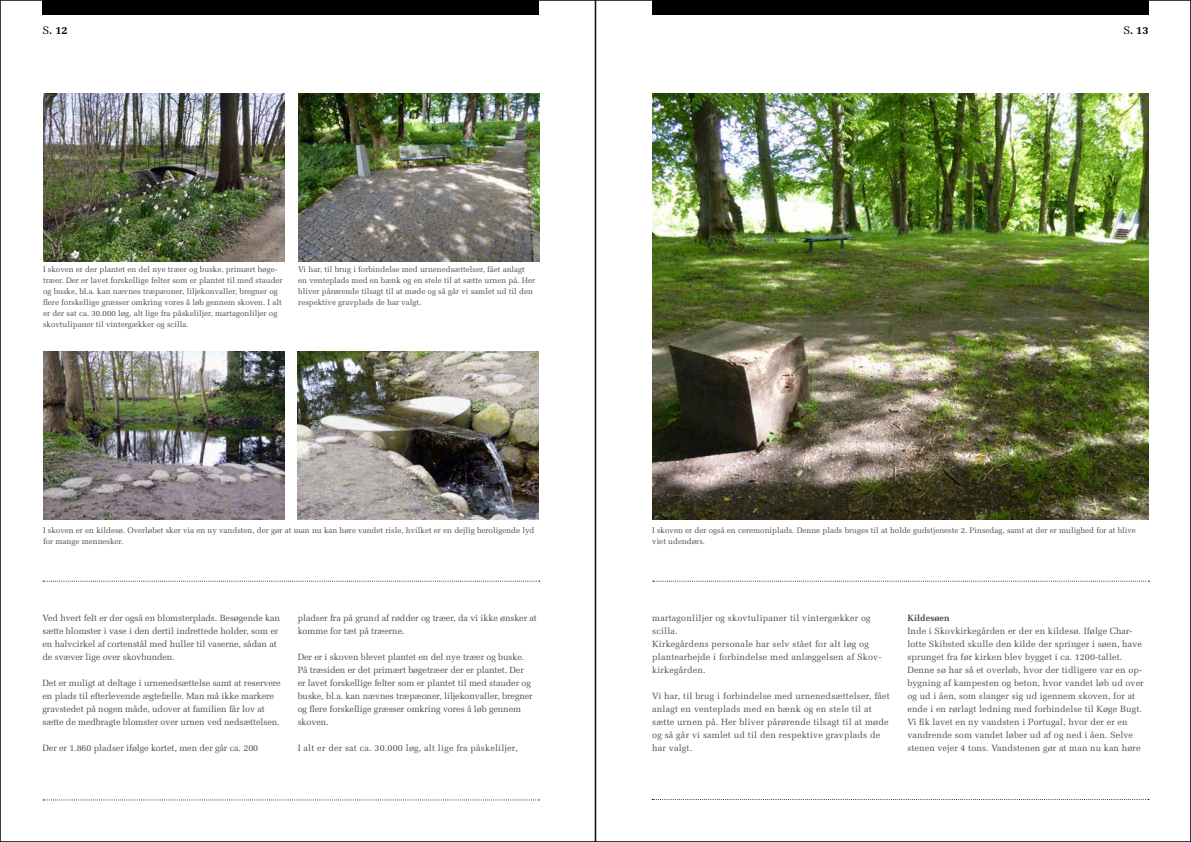
<style>
.page{position:relative;width:1191px;height:842px;background:#fff}
.page>*{position:absolute;margin:0;border:0;box-sizing:border-box;transform-origin:0 0}
.t1{font:700 11px "Melior";color:#000}
.t2{font:9px/13px "Melior";letter-spacing:.01em;color:#4d4d4f}
.t3{font:9px/13px "Melior";letter-spacing:-.01em;color:#4d4d4f}
.t4{font:700 9px "Melior";letter-spacing:.01em;color:#4d4d4f}
.t5{font:8px/11px "Melior";color:#4d4d4f}
.s1{font-weight:400}
</style>
<div class="page">
<div style="left:43px;top:0;width:496px;height:14px;background:#000"></div>
<svg style="left:43px;top:799px;width:496px;height:1px"></svg>
<div style="left:652px;top:0;width:496px;height:14px;background:#000"></div>
<svg style="left:652px;top:799px;width:497px;height:1px"></svg>
<svg style="left:43px;top:581px;width:497px;height:1px"></svg>
<svg style="left:652px;top:581px;width:497px;height:1px"></svg>
<img style="left:43px;top:94px;width:241px;height:167px">
<img style="left:652px;top:94px;width:497px;height:425px">
<img style="left:43px;top:351px;width:241px;height:168px">
<img style="left:298px;top:351px;width:241px;height:168px">
<img style="left:298px;top:94px;width:241px;height:167px">
<p class="t1" style="left:43px;top:23px;width:27px"><span class="s1">S</span>. 12</p>
<p class="t1" style="left:1123px;top:23px;width:27px"><span class="s1">S</span>. 13</p>
<p class="t5" style="left:43px;top:263px;width:241px">I skoven er der plantet en del nye træer og buske, primært bøge&shy;træer. Der er lavet forskellige felter som er plantet til med stauder og buske, bl.a. kan nævnes træpæoner, liljekonvaller, bregner og flere forskellige græsser omkring vores å løb gennem skoven. I alt er der sat ca. 30.000 løg, alt lige fra påskeliljer, martagonliljer og skovtulipaner til vintergækker og scilla.</p>
<p class="t5" style="left:298px;top:263px;width:238px">Vi har, til brug i forbindelse med urnenedsættelser, fået anlagt en venteplads med en bænk og en stele til at sætte urnen på. Her bliver pårørende tilsagt til at møde og så går vi samlet ud til den respektive gravplads de har valgt.</p>
<p class="t5" style="left:43px;top:525px;width:493px">I skoven er en kildesø. Overløbet sker via en ny vandsten, der gør at man nu kan høre vandet risle, hvilket er en dejlig beroligende lyd for mange mennesker.</p>
<p class="t3" style="left:43px;top:611px;width:239px">Ved hvert felt er der også en blomsterplads. Besøgende kan sætte blomster i vase i den dertil indrettede holder, som er en halvcirkel af cortenstål med huller til vaserne, sådan at de svæver lige over skovbunden.</p>
<p class="t3" style="left:43px;top:676px;width:240px">Det er muligt at deltage i urnenedsættelse samt at reservere en plads til efterlevende ægtefælle. Man må ikke markere gravstedet på nogen måde, udover at familien får lov at sætte de medbragte blomster over urnen ved nedsættelsen.</p>
<p class="t3" style="left:43px;top:741px;width:217px">Der er 1.860 pladser ifølge kortet, men der går ca. 200</p>
<p class="t3" style="left:298px;top:611px;width:241px">pladser fra på grund af rødder og træer, da vi ikke ønsker at komme for tæt på træerne.</p>
<p class="t3" style="left:298px;top:650px;width:236px">Der er i skoven blevet plantet en del nye træer og buske.<br>På træsiden er det primært bøgetræer der er plantet. Der er lavet forskellige felter som er plantet til med stauder og buske, bl.a. kan nævnes træpæoner, liljekonvaller, bregner og flere forskellige græsser omkring vores å løb gennem skoven.</p>
<p class="t2" style="left:298px;top:741px;width:221px">I alt er der sat ca. 30.000 løg, alt lige fra påskeliljer,</p>
<p class="t5" style="left:652px;top:525px;width:485px">I skoven er der også en ceremoniplads. Denne plads bruges til at holde gudstjeneste 2. Pinsedag, samt at der er mulighed for at blive viet udendørs.</p>
<p class="t2" style="left:652px;top:611px;width:231px">martagonliljer og skovtulipaner til vintergækker og scilla.<br>Kirkegårdens personale har selv stået for alt løg og plantearbejde i forbindelse med anlæggelsen af Skov&shy;kirkegården.</p>
<p class="t2" style="left:652px;top:689px;width:239px">Vi har, til brug i forbindelse med urnenedsættelser, fået anlagt en venteplads med en bænk og en stele til at sætte urnen på. Her bliver pårørende tilsagt til at møde og så går vi samlet ud til den respektive gravplads de har valgt.</p>
<p class="t4" style="left:907px;top:612px;width:44px">Kildesøen</p>
<p class="t2" style="left:907px;top:624px;width:238px">Inde i Skovkirkegården er der en kildesø. Ifølge Char&shy;lotte Skibsted skulle den kilde der springer i søen, have sprunget fra før kirken blev bygget i ca. 1200-tallet.<br>Denne sø har så et overløb, hvor der tidligere var en op&shy;bygning af kampesten og beton, hvor vandet løb ud over og ud i åen, som slanger sig ud igennem skoven, for at ende i en rørlagt ledning med forbindelse til Køge Bugt.<br>Vi fik lavet en ny vandsten i Portugal, hvor der er en vandrende som vandet løber ud af og ned i åen. Selve stenen vejer 4 tons. Vandstenen gør at man nu kan høre</p>
</div>
